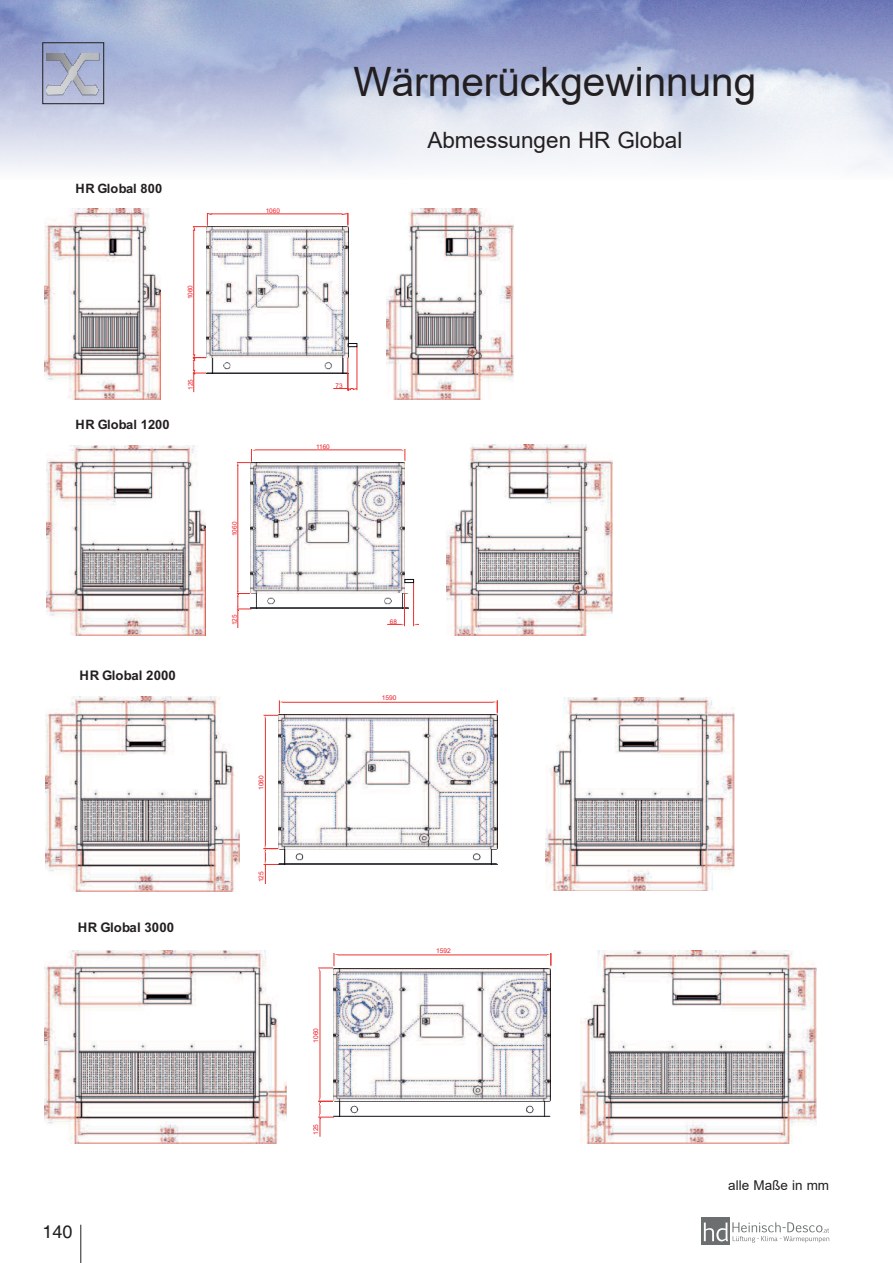
<style>
.page{position:relative;width:893px;height:1263px;background:#fff}
.page>*{position:absolute;margin:0;border:0;box-sizing:border-box;transform-origin:0 0}
.t1{font:40.5px "Arial";color:#231f20}
.t2{font:22.5px "Arial";color:#231f20}
.t3{font:18px "Helvetica";color:#231f20}
.t4{font:13.5px "Arial";color:#231f20}
.t5{font:700 13.2px "Arial";letter-spacing:.01em;color:#231f20}
.t6{font:700 12.9px "Arial";letter-spacing:.01em;color:#231f20}
.t7{font:6.6px "Arial";color:#ec1c29}
.t8{font:6.45px "Arial";color:#ec1c29}
</style>
<div class="page">
<hr style="left:193px;top:230px;width:1px;height:125px;background:#ed312e">
<svg style="left:192px;top:354px;width:14px;height:38px"></svg>
<hr style="left:357px;top:347px;width:1px;height:43px;background:#ed312e">
<svg style="left:333px;top:388px;width:25px;height:3px"></svg>
<hr style="left:211px;top:214px;width:131px;height:1px;background:#ed312e">
<svg style="left:192px;top:213px;width:20px;height:18px"></svg>
<svg style="left:342px;top:213px;width:7px;height:13px"></svg>
<hr style="left:348px;top:358px;width:1px;height:32px;background:#ed312e">
<img style="left:206px;top:226px;width:142px;height:147px">
<img style="left:45px;top:208px;width:115px;height:191px">
<img style="left:386px;top:208px;width:128px;height:191px">
<hr style="left:206px;top:373px;width:142px;height:1px;background:#0a0d14">
<svg style="left:348px;top:343px;width:9px;height:4px"></svg>
<hr style="left:255px;top:450px;width:147px;height:1px;background:#ed312e">
<hr style="left:238px;top:466px;width:1px;height:125px;background:#ed312e">
<svg style="left:237px;top:449px;width:18px;height:17px"></svg>
<svg style="left:237px;top:591px;width:14px;height:37px"></svg>
<hr style="left:413px;top:581px;width:1px;height:45px;background:#ed312e">
<hr style="left:404px;top:594px;width:1px;height:32px;background:#ed312e">
<svg style="left:387px;top:624px;width:17px;height:1px"></svg>
<svg style="left:402px;top:449px;width:4px;height:12px"></svg>
<img style="left:251px;top:462px;width:154px;height:131px">
<img style="left:251px;top:593px;width:158px;height:14px">
<img style="left:47px;top:445px;width:158px;height:190px">
<img style="left:446px;top:445px;width:166px;height:190px">
<hr style="left:250px;top:607px;width:159px;height:1px;background:#0a0d14">
<svg style="left:405px;top:579px;width:9px;height:4px"></svg>
<hr style="left:404px;top:593px;width:1px;height:32px;background:#ed312e">
<hr style="left:282px;top:702px;width:212px;height:1px;background:#ed312e">
<hr style="left:265px;top:718px;width:1px;height:128px;background:#ed312e">
<svg style="left:264px;top:700px;width:18px;height:18px"></svg>
<svg style="left:264px;top:846px;width:15px;height:38px"></svg>
<svg style="left:494px;top:700px;width:4px;height:13px"></svg>
<img style="left:279px;top:715px;width:218px;height:148px">
<img style="left:46px;top:697px;width:194px;height:194px">
<img style="left:546px;top:697px;width:189px;height:194px">
<hr style="left:279px;top:863px;width:218px;height:1px;background:#0a0d14">
<hr style="left:338px;top:955px;width:209px;height:1px;background:#ed312e">
<hr style="left:320px;top:971px;width:1px;height:127px;background:#ed312e">
<svg style="left:318px;top:953px;width:20px;height:18px"></svg>
<svg style="left:318px;top:1098px;width:16px;height:39px"></svg>
<svg style="left:547px;top:953px;width:5px;height:13px"></svg>
<img style="left:334px;top:968px;width:217px;height:149px">
<img style="left:45px;top:950px;width:242px;height:193px">
<img style="left:580px;top:950px;width:236px;height:193px">
<hr style="left:333px;top:1116px;width:217px;height:1px;background:#0a0d14">
<hr style="left:81px;top:1225px;width:1px;height:38px;background:#231f20">
<div style="left:702px;top:1217px;width:28px;height:28px;background:#6b6f70"></div>
<svg style="left:704px;top:1222px;width:125px;height:20px"></svg>
<svg style="left:0;top:0;width:893px;height:170px;background:#bdc5df"></svg>
<div style="left:43px;top:43px;width:61px;height:61px;border:1px solid #231f20"></div>
<img style="left:46px;top:53px;width:54px;height:43px">
<h3 class="t6" style="left:75px;top:179px;width:88px">HR Global 800</h3>
<p class="t8" style="left:186px;top:299px;width:16px;rotate:-90deg">1060</p>
<h3 class="t6" style="left:76px;top:415px;width:96px">HR Global 1200</h3>
<p class="t8" style="left:186px;top:390px;width:12px;rotate:-90deg">125</p>
<h3 class="t5" style="left:79px;top:666px;width:98px">HR Global 2000</h3>
<h3 class="t5" style="left:78px;top:918px;width:98px">HR Global 3000</h3>
<h3 class="t3" style="left:43px;top:1221px;width:32px">140</h3>
<p class="t8" style="left:266px;top:206px;width:16px">1060</p>
<h1 class="t1" style="left:353px;top:53px;width:404px">Wärmerückgewinnung</h1>
<h2 class="t2" style="left:427px;top:125px;width:257px">Abmessungen HR Global</h2>
<p class="t8" style="left:230px;top:536px;width:16px;rotate:-90deg">1060</p>
<p class="t8" style="left:230px;top:625px;width:12px;rotate:-90deg">125</p>
<p class="t7" style="left:257px;top:790px;width:16px;rotate:-90deg">1060</p>
<p class="t7" style="left:257px;top:882px;width:13px;rotate:-90deg">125</p>
<p class="t8" style="left:335px;top:381px;width:9px">73</p>
<p class="t8" style="left:316px;top:442px;width:15px">1160</p>
<p class="t8" style="left:390px;top:617px;width:9px">68</p>
<p class="t7" style="left:382px;top:693px;width:16px">1590</p>
<p class="t7" style="left:311px;top:1042px;width:16px;rotate:-90deg">1060</p>
<p class="t7" style="left:311px;top:1135px;width:13px;rotate:-90deg">125</p>
<p class="t7" style="left:436px;top:946px;width:16px">1592</p>
<h3 class="t4" style="left:728px;top:1176px;width:102px">alle Maße in mm</h3>
</div>
